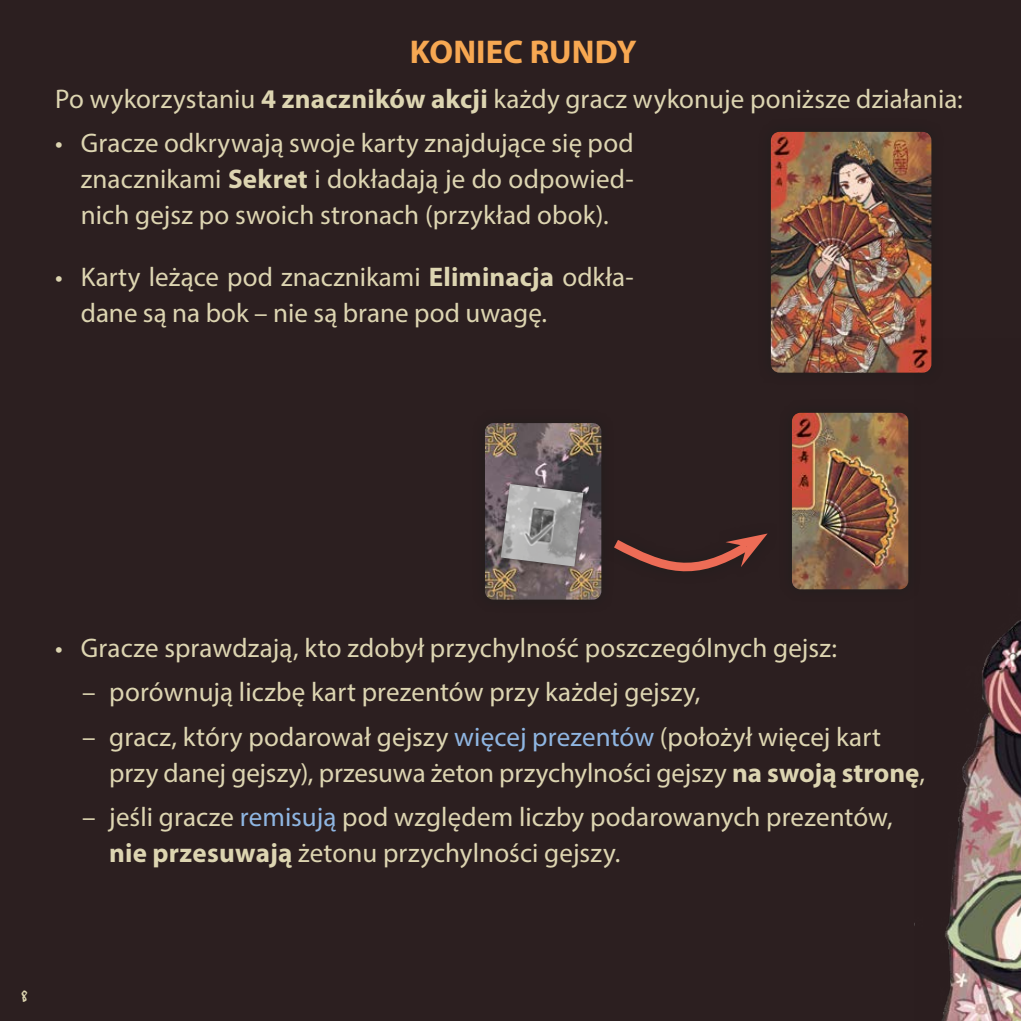
<style>
.page{position:relative;width:1021px;height:1021px;background:#fff}
.page>*{position:absolute;margin:0;border:0;box-sizing:border-box;transform-origin:0 0}
.t1{font:700 33px "Myriad Pro";letter-spacing:.005em;color:#f7a852}
.t2{font:27px/36px "Myriad Pro";letter-spacing:.005em;color:#ddd5b1}
.t3{font:27px "YOZAKURA";color:#ddd5b1}
.s1{font-weight:700}
.s2{color:#8fb6e2}
</style>
<div class="page">
<div style="left:0;top:0;width:1020px;height:1020px;background:#2c1f20"></div>
<img style="left:792px;top:413px;width:116px;height:176px">
<img style="left:485px;top:423px;width:116px;height:176px">
<img style="left:770px;top:132px;width:161px;height:240px">
<svg style="left:614px;top:533px;width:153px;height:39px"></svg>
<div style="left:494px;top:477px;width:95px;height:96px;background:#1d1d1b;opacity:.75"></div>
<img style="left:501px;top:484px;width:82px;height:82px">
<img style="left:914px;top:338px;width:106px;height:682px">
<p class="t1" style="left:410px;top:30px;width:228px">KONIEC RUNDY</p>
<p class="t2" style="left:55px;top:80px;width:909px">Po wykorzystaniu <span class="s1">4 znaczników akcji</span> każdy gracz wykonuje poniższe działania:</p>
<p class="t2" style="left:81px;top:125px;width:554px;text-align:justify;text-indent:-26px">• Gracze odkrywają swoje karty znajdujące się pod znacznikami <span class="s1">Sekret</span> i dokładają je do odpowied&shy;nich gejsz po swoich stronach (przykład obok).</p>
<p class="t2" style="left:81px;top:258px;width:554px;text-indent:-26px">• Karty leżące pod znacznikami <span class="s1">Eliminacja</span> odkła&shy;dane są na bok – nie są brane pod uwagę.</p>
<p class="t2" style="left:55px;top:629px;width:783px">• Gracze sprawdzają, kto zdobył przychylność poszczególnych gejsz:</p>
<p class="t2" style="left:82px;top:674px;width:619px">– porównują liczbę kart prezentów przy każdej gejszy,</p>
<p class="t2" style="left:109px;top:718px;width:817px;text-indent:-27px">– gracz, który podarował gejszy <span class="s2">więcej prezentów</span> (położył więcej kart przy danej gejszy), przesuwa żeton przychylności gejszy <span class="s1">na swoją stronę</span>,</p>
<p class="t2" style="left:109px;top:799px;width:785px;text-indent:-27px">– jeśli gracze <span class="s2">remisują</span> pod względem liczby podarowanych prezentów, <span class="s1">nie przesuwają</span> żetonu przychylności gejszy.</p>
<p class="t3" style="left:21px;top:985px;width:8px">8</p>
</div>
